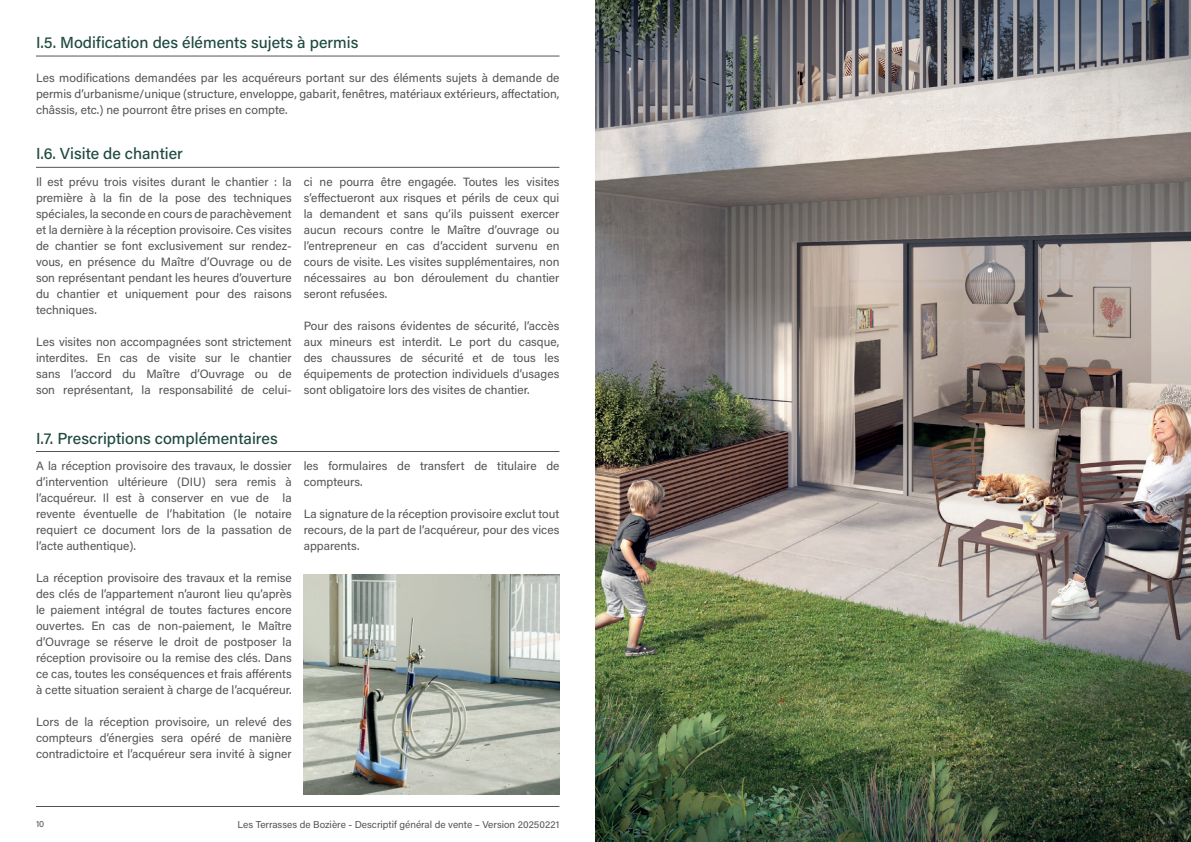
<style>
.page{position:relative;width:1191px;height:842px;background:#fff}
.page>*{position:absolute;margin:0;border:0;box-sizing:border-box;transform-origin:0 0}
.t1{font:16px "Acumin Variable Concept";color:#204a40}
.t2{font:12px/16px "Acumin Variable Concept";color:#555252;text-align:justify}
.t3{font:10px "Acumin Variable Concept";color:#555252}
.t4{font:9px "Acumin Variable Concept";color:#555252}
</style>
<div class="page">
<hr style="left:36px;top:806px;width:523px;height:1px;background:#555252">
<img style="left:595px;top:0;width:596px;height:842px">
<img style="left:304px;top:574px;width:255px;height:221px">
<hr style="left:36px;top:167px;width:523px;height:1px;background:#555252">
<hr style="left:36px;top:451px;width:523px;height:1px;background:#555252">
<hr style="left:36px;top:56px;width:523px;height:1px;background:#555252">
<h1 class="t1" style="left:36px;top:31px;width:324px">I.5. Modification des éléments sujets à permis</h1>
<p class="t2" style="left:36px;top:69px;width:525px">Les modifications demandées par les acquéreurs portant sur des éléments sujets à demande de permis d’urbanisme/unique (structure, enveloppe, gabarit, fenêtres, matériaux extérieurs, affectation, châssis, etc.) ne pourront être prises en compte.</p>
<h1 class="t1" style="left:36px;top:143px;width:148px">I.6. Visite de chantier</h1>
<p class="t2" style="left:36px;top:174px;width:257px">Il est prévu trois visites durant le chantier : la première à la fin de la pose des techniques spéciales, la seconde en cours de parachèvement et la dernière à la réception provisoire. Ces visites de chantier se font exclusivement sur rendez&shy;vous, en présence du Maître d’Ouvrage ou de son représentant pendant les heures d’ouverture du chantier et uniquement pour des raisons techniques.</p>
<p class="t2" style="left:36px;top:334px;width:257px">Les visites non accompagnées sont strictement interdites. En cas de visite sur le chantier sans l’accord du Maître d’Ouvrage ou de son représentant, la responsabilité de celui-</p>
<p class="t2" style="left:304px;top:174px;width:257px">ci ne pourra être engagée. Toutes les visites s’effectueront aux risques et périls de ceux qui la demandent et sans qu’ils puissent exercer aucun recours contre le Maître d’ouvrage ou l’entrepreneur en cas d’accident survenu en cours de visite. Les visites supplémentaires, non nécessaires au bon déroulement du chantier seront refusées.</p>
<p class="t2" style="left:304px;top:318px;width:257px">Pour des raisons évidentes de sécurité, l’accès aux mineurs est interdit. Le port du casque, des chaussures de sécurité et de tous les équipements de protection individuels d’usages sont obligatoire lors des visites de chantier.</p>
<h1 class="t1" style="left:36px;top:427px;width:243px">I.7. Prescriptions complémentaires</h1>
<p class="t2" style="left:36px;top:457px;width:257px">A la réception provisoire des travaux, le dossier d’intervention ultérieure (DIU) sera remis à l’acquéreur. Il est à conserver en vue de la revente éventuelle de l’habitation (le notaire requiert ce document lors de la passation de l’acte authentique).</p>
<p class="t2" style="left:36px;top:569px;width:257px">La réception provisoire des travaux et la remise des clés de l’appartement n’auront lieu qu’après le paiement intégral de toutes factures encore ouvertes. En cas de non-paiement, le Maître d’Ouvrage se réserve le droit de postposer la réception provisoire ou la remise des clés. Dans ce cas, toutes les conséquences et frais afférents à cette situation seraient à charge de l’acquéreur.</p>
<p class="t2" style="left:36px;top:713px;width:257px">Lors de la réception provisoire, un relevé des compteurs d’énergies sera opéré de manière contradictoire et l’acquéreur sera invité à signer</p>
<p class="t2" style="left:304px;top:457px;width:257px">les formulaires de transfert de titulaire de compteurs.</p>
<p class="t2" style="left:304px;top:505px;width:257px">La signature de la réception provisoire exclut tout recours, de la part de l’acquéreur, pour des vices apparents.</p>
<p class="t4" style="left:36px;top:818px;width:10px">10</p>
<p class="t3" style="left:237px;top:818px;width:323px">Les Terrasses de Bozière - Descriptif général de vente – Version 20250221</p>
</div>
